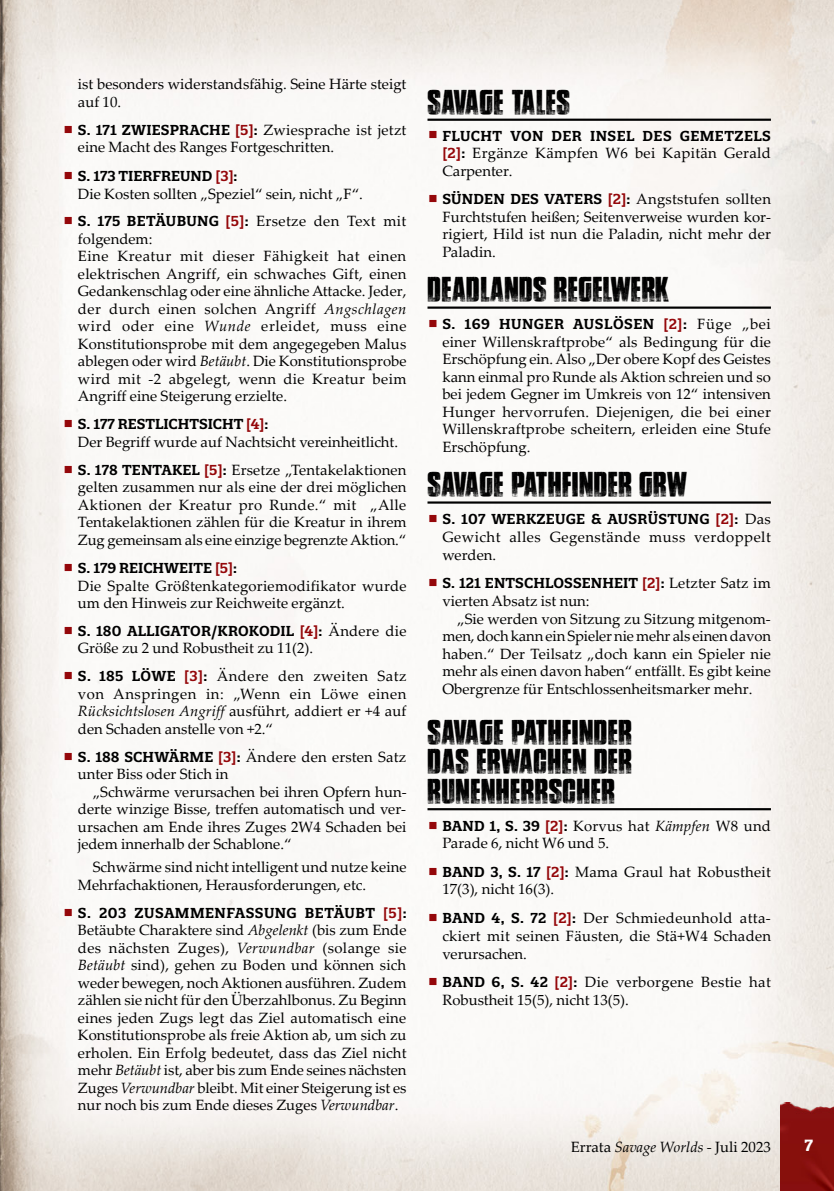
<style>
.page{position:relative;width:834px;height:1191px;background:#fff}
.page>*{position:absolute;margin:0;border:0;box-sizing:border-box;transform-origin:0 0}
.t1{font:29.75px/29.8px "Google spies";letter-spacing:.02em;color:#000;text-align:justify}
.t2{font:700 15.75px "Quatro Slab";color:#fff}
.t3{font:14.88px/17.5px "Palatino Linotype";color:#000}
.t4{font:14.88px/17.8px "Palatino Linotype";letter-spacing:.025em;color:#000}
.t5{font:14.88px/17.8px "Palatino Linotype";letter-spacing:.02em;color:#000}
.t6{font:14.88px/17.8px "Palatino Linotype";letter-spacing:.03em;color:#000}
.t7{font:600 14px "Quatro Slab";letter-spacing:.015em;color:#000}
.t8{font:600 14px "Quatro Slab";letter-spacing:.035em;color:#000}
.s1{font-family:"Quatro Slab";font-weight:600;font-size:14px}
.s2{font-family:"Quatro Slab";font-weight:600;font-size:14px;color:#94070a}
.s3{color:#94070a}
.s4{font-style:italic}
.s5{font-family:"Palatino Linotype";font-weight:400;font-size:14.88px}
</style>
<div class="page">
<img style="left:0;top:0;width:833px;height:1191px">
<img style="left:780px;top:1103px;width:53px;height:88px">
<hr style="left:427px;top:119px;width:343px;height:2px;background:#000">
<hr style="left:427px;top:306px;width:343px;height:3px;background:#000">
<hr style="left:427px;top:501px;width:343px;height:2px;background:#000">
<hr style="left:427px;top:808px;width:343px;height:2px;background:#000">
<svg style="left:65px;top:126px;width:7px;height:7px"></svg>
<svg style="left:65px;top:171px;width:7px;height:8px"></svg>
<svg style="left:65px;top:217px;width:7px;height:7px"></svg>
<svg style="left:65px;top:420px;width:7px;height:7px"></svg>
<svg style="left:65px;top:466px;width:7px;height:7px"></svg>
<svg style="left:65px;top:564px;width:7px;height:7px"></svg>
<svg style="left:65px;top:626px;width:7px;height:8px"></svg>
<svg style="left:65px;top:672px;width:7px;height:7px"></svg>
<svg style="left:65px;top:752px;width:7px;height:8px"></svg>
<svg style="left:65px;top:908px;width:7px;height:7px"></svg>
<svg style="left:429px;top:131px;width:7px;height:8px"></svg>
<svg style="left:429px;top:195px;width:7px;height:7px"></svg>
<svg style="left:429px;top:320px;width:7px;height:7px"></svg>
<svg style="left:429px;top:515px;width:7px;height:7px"></svg>
<svg style="left:429px;top:579px;width:7px;height:7px"></svg>
<svg style="left:429px;top:821px;width:7px;height:7px"></svg>
<svg style="left:429px;top:867px;width:7px;height:7px"></svg>
<svg style="left:429px;top:913px;width:7px;height:8px"></svg>
<svg style="left:429px;top:977px;width:7px;height:8px"></svg>
<p class="t3" style="left:78px;top:75px;width:330px">ist besonders widerstandsfähig. Seine Härte steigt auf 10.</p>
<p class="t3" style="left:78px;top:120px;width:330px"><span class="s1">S. 171 ZWIESPRACHE</span> <span class="s2">[5]</span><span class="s1">:</span> Zwiesprache ist jetzt eine Macht des Ranges Fortgeschritten.</p>
<p class="t7" style="left:78px;top:167px;width:161px">S. 173 TIERFREUND <span class="s3">[3]</span>:</p>
<p class="t3" style="left:78px;top:179px;width:330px;line-height:27.7px">Die Kosten sollten „Speziel“ sein, nicht „F“.<br><span class="s1">S. 175 BETÄUBUNG</span> <span class="s2">[5]</span><span class="s1">:</span> Ersetze den Text mit</p>
<p class="t3" style="left:78px;top:229px;width:330px">folgendem:<br>Eine Kreatur mit dieser Fähigkeit hat einen elektrischen Angriff, ein schwaches Gift, einen Gedankenschlag oder eine ähnliche Attacke. Jeder, der durch einen solchen Angriff <span class="s4">Angschlagen </span>wird oder eine <span class="s4">Wunde</span> erleidet, muss eine Konstitutionsprobe mit dem angegegeben Malus ablegen oder wird <span class="s4">Betäubt</span>. Die Konstitutionsprobe wird mit -2 abgelegt, wenn die Kreatur beim Angriff eine Steigerung erzielte.</p>
<p class="t7" style="left:78px;top:415px;width:192px">S. 177 RESTLICHTSICHT <span class="s3">[4]</span>:</p>
<p class="t3" style="left:78px;top:428px;width:330px;line-height:27.7px">Der Begriff wurde auf Nachtsicht vereinheitlicht.<br><span class="s1">S. 178 TENTAKEL</span> <span class="s2">[5]</span><span class="s1">:</span> Ersetze „Tentakelaktionen</p>
<p class="t3" style="left:78px;top:478px;width:330px;text-align:justify">gelten zusammen nur als eine der drei möglichen Aktionen der Kreatur pro Runde.“ mit „Alle Tentakelaktionen zählen für die Kreatur in ihrem Zug gemeinsam als eine einzige begrenzte Aktion.“</p>
<p class="t7" style="left:78px;top:559px;width:160px">S. 179 REICHWEITE <span class="s3">[5]</span>:</p>
<p class="t3" style="left:78px;top:576px;width:330px">Die Spalte Größtenkategoriemodifikator wurde um den Hinweis zur Reichweite ergänzt.</p>
<p class="t7" style="left:78px;top:622px;width:330px">S. 180 ALLIGATOR/KROKODIL <span class="s3">[4]</span>: <span class="s5">Ändere die</span></p>
<p class="t3" style="left:78px;top:633px;width:330px;line-height:28px">Größe zu 2 und Robustheit zu 11(2).<br><span class="s1">S. 185 LÖWE</span> <span class="s2">[3]</span><span class="s1">:</span> Ändere den zweiten Satz</p>
<p class="t3" style="left:78px;top:684px;width:330px;text-align:justify">von Anspringen in: „Wenn ein Löwe einen <span class="s4">Rücksichtslosen Angriff</span> ausführt, addiert er +4 auf den Schaden anstelle von +2.“</p>
<p class="t3" style="left:78px;top:747px;width:330px"><span class="s1">S. 188 SCHWÄRME</span> <span class="s2">[3]</span><span class="s1">:</span> Ändere den ersten Satz unter Biss oder Stich in</p>
<p class="t3" style="left:78px;top:782px;width:330px;text-align:justify;text-indent:15px">„Schwärme verursachen bei ihren Opfern hun&shy;derte winzige Bisse, treffen automatisch und ver&shy;ursachen am Ende ihres Zuges 2W4 Schaden bei jedem innerhalb der Schablone.“</p>
<p class="t3" style="left:78px;top:857px;width:330px;text-indent:15px">Schwärme sind nicht intelligent und nutze keine<br>Mehrfachaktionen, Herausforderungen, etc.</p>
<p class="t7" style="left:78px;top:903px;width:330px">S. 203 ZUSAMMENFASSUNG BETÄUBT <span class="s3">[5]</span>:</p>
<p class="t3" style="left:78px;top:920px;width:330px;text-align:justify">Betäubte Charaktere sind <span class="s4">Abgelenkt</span> (bis zum Ende des nächsten Zuges), <span class="s4">Verwundbar</span> (solange sie <span class="s4">Betäubt</span> sind), gehen zu Boden und können sich weder bewegen, noch Aktionen ausführen. Zudem zählen sie nicht für den Überzahlbonus. Zu Beginn eines jeden Zugs legt das Ziel automatisch eine Konstitutionsprobe als freie Aktion ab, um sich zu erholen. Ein Erfolg bedeutet, dass das Ziel nicht mehr <span class="s4">Betäubt</span> ist, aber bis zum Ende seines nächsten Zuges <span class="s4">Verwundbar</span> bleibt. Mit einer Steigerung ist es nur noch bis zum Ende dieses Zuges <span class="s4">Verwundbar</span>.</p>
<h1 class="t1" style="left:427px;top:85px;width:144px">SAVAGE TALES</h1>
<p class="t7" style="left:442px;top:127px;width:330px">FLUCHT VON DER INSEL DES GEMETZELS</p>
<p class="t5" style="left:442px;top:144px;width:330px"><span class="s2">[2]</span><span class="s1">:</span> Ergänze Kämpfen W6 bei Kapitän Gerald<br>Carpenter.</p>
<p class="t3" style="left:442px;top:190px;width:330px;text-align:justify"><span class="s1">SÜNDEN DES VATERS</span> <span class="s2">[2]</span><span class="s1">:</span> Angststufen sollten Furchtstufen heißen; Seitenverweise wurden kor&shy;rigiert, Hild ist nun die Paladin, nicht mehr der Paladin.</p>
<h1 class="t1" style="left:427px;top:273px;width:243px">DEADLANDS REGELWERK</h1>
<p class="t8" style="left:442px;top:315px;width:330px">S. 169 HUNGER AUSLÖSEN <span class="s3">[2]</span>: <span class="s5">Füge „bei</span></p>
<p class="t3" style="left:442px;top:332px;width:330px;text-align:justify">einer Willenskraftprobe“ als Bedingung für die Erschöpfung ein. Also „Der obere Kopf des Geistes kann einmal pro Runde als Aktion schreien und so bei jedem Gegner im Umkreis von 12“ intensiven Hunger hervorrufen. Diejenigen, die bei einer Willenskraftprobe scheitern, erleiden eine Stufe Erschöpfung.</p>
<h1 class="t1" style="left:427px;top:468px;width:261px">SAVAGE PATHFINDER GRW</h1>
<p class="t7" style="left:442px;top:510px;width:330px">S. 107 WERKZEUGE &amp; AUSRÜSTUNG <span class="s3">[2]</span>: <span class="s5">Das</span></p>
<p class="t6" style="left:442px;top:527px;width:330px">Gewicht alles Gegenstände muss verdoppelt werden.</p>
<p class="t7" style="left:442px;top:574px;width:330px">S. 121 ENTSCHLOSSENHEIT <span class="s3">[2]</span>: <span class="s5">Letzter Satz im</span></p>
<p class="t3" style="left:442px;top:592px;width:149px">vierten Absatz ist nun:</p>
<p class="t3" style="left:457px;top:609px;width:315px">„Sie werden von Sitzung zu Sitzung mitgenom-</p>
<p class="t3" style="left:442px;top:627px;width:330px">men, doch kann ein Spieler nie mehr als einen davon</p>
<p class="t3" style="left:442px;top:644px;width:330px">haben.“ Der Teilsatz „doch kann ein Spieler nie</p>
<p class="t3" style="left:442px;top:662px;width:330px">mehr als einen davon haben“ entfällt. Es gibt keine</p>
<p class="t3" style="left:442px;top:679px;width:311px">Obergrenze für Entschlossenheitsmarker mehr.</p>
<h1 class="t1" style="left:427px;top:715px;width:206px">SAVAGE PATHFINDER DAS ERWACHEN DER RUNENHERRSCHER</h1>
<p class="t3" style="left:442px;top:816px;width:330px"><span class="s1">BAND 1, S. 39</span> <span class="s2">[2]</span><span class="s1">:</span> Korvus hat <span class="s4">Kämpfen</span> W8 und<br>Parade 6, nicht W6 und 5.</p>
<p class="t3" style="left:442px;top:862px;width:330px"><span class="s1">BAND 3, S. 17</span> <span class="s2">[2]</span><span class="s1">:</span> Mama Graul hat Robustheit<br>17(3), nicht 16(3).</p>
<p class="t3" style="left:442px;top:908px;width:330px;text-align:justify"><span class="s1">BAND 4, S. 72</span> <span class="s2">[2]</span><span class="s1">:</span> Der Schmiedeunhold atta&shy;ckiert mit seinen Fäusten, die Stä+W4 Schaden verursachen.</p>
<p class="t4" style="left:442px;top:972px;width:330px"><span class="s1">BAND 6, S. 42</span> <span class="s2">[2]</span><span class="s1">:</span> Die verborgene Bestie hat<br>Robustheit 15(5), nicht 13(5).</p>
<p class="t3" style="left:570px;top:1137px;width:202px">Errata <span class="s4">Savage Worlds</span> - Juli 2023</p>
<p class="t2" style="left:804px;top:1135px;width:10px">7</p>
</div>
